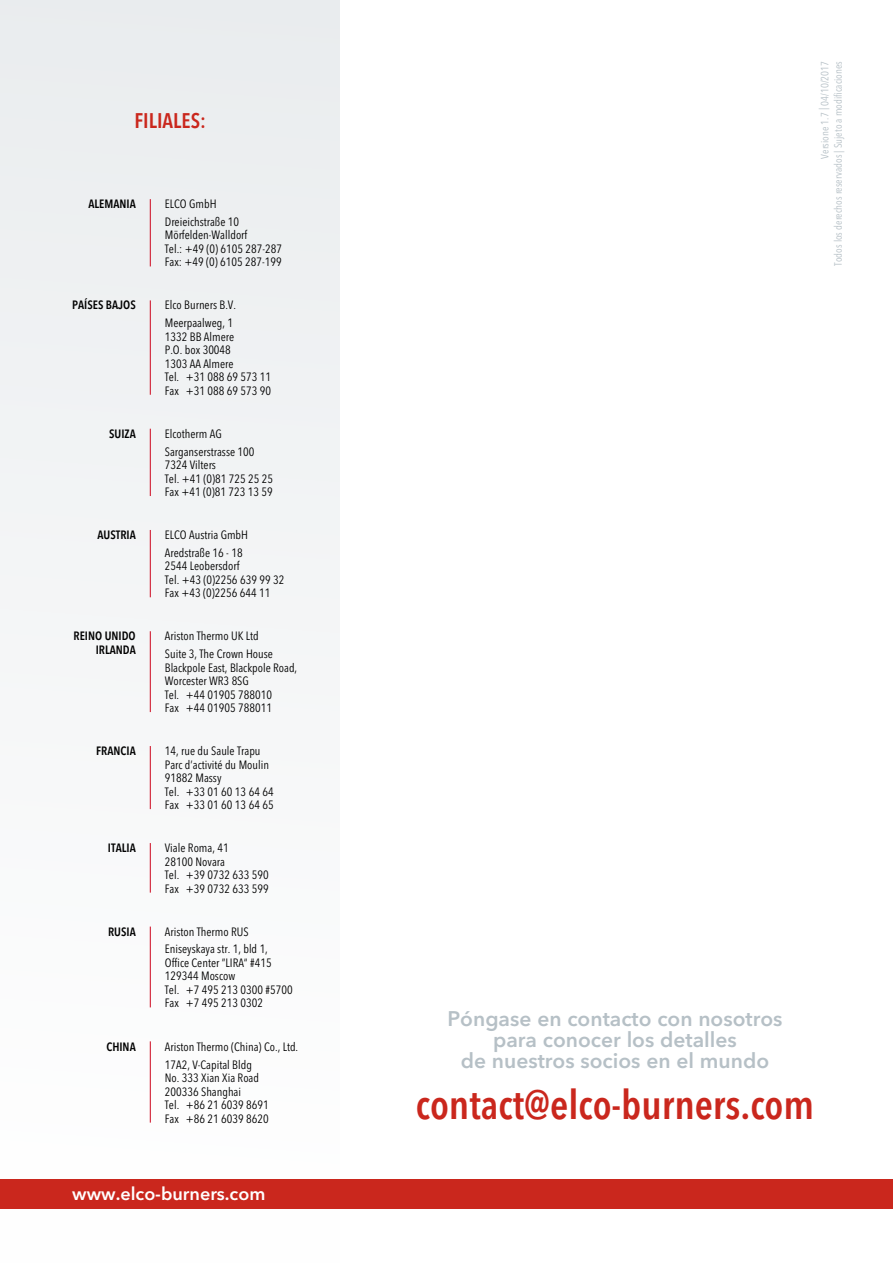
<style>
.page{position:relative;width:893px;height:1263px;background:#fff}
.page>*{position:absolute;margin:0;border:0;box-sizing:border-box;transform-origin:0 0}
.t1{font:600 condensed 40.5px "Avenir Next LT Pro";color:#ca271d}
.t2{font:600 21px/21px "Avenir Next LT Pro";color:#b6c0c6;text-align:center}
.t3{font:600 condensed 21px "Avenir Next LT Pro";color:#ca271d}
.t4{font:600 18px "Avenir Next LT Pro";color:#fff}
.t5{font:condensed 12px/13.5px "Avenir Next LT Pro";color:#000}
.t6{font:600 condensed 12px/13.5px "Avenir Next LT Pro";color:#000;text-align:right}
.t7{font:condensed 10.5px/13.5px "Avenir Next LT Pro";color:#b6c0c6;text-align:right}
</style>
<div class="page">
<div style="left:0;top:0;width:340px;height:1263px;background:#f4f5f6"></div>
<div style="left:0;top:1179px;width:893px;height:30px;background:#ca271d"></div>
<hr style="left:150px;top:1041px;width:1px;height:81px;background:#cd071e">
<hr style="left:150px;top:926px;width:1px;height:81px;background:#cd071e">
<hr style="left:150px;top:843px;width:1px;height:50px;background:#cd071e">
<hr style="left:150px;top:746px;width:1px;height:63px;background:#cd071e">
<hr style="left:150px;top:631px;width:1px;height:81px;background:#cd071e">
<hr style="left:150px;top:300px;width:1px;height:95px;background:#cd071e">
<hr style="left:150px;top:429px;width:1px;height:67px;background:#cd071e">
<hr style="left:150px;top:530px;width:1px;height:67px;background:#cd071e">
<hr style="left:150px;top:199px;width:1px;height:67px;background:#cd071e">
<h2 class="t3" style="left:134px;top:108px;width:73px">FILIALES:</h2>
<p class="t6" style="left:88px;top:197px;width:49px">ALEMANIA</p>
<p class="t5" style="left:165px;top:195px;width:76px;line-height:17.7px">ELCO GmbH<br>Dreieichstraße 10</p>
<p class="t5" style="left:165px;top:228px;width:119px">Mörfelden-Walldorf<br>Tel.: +49 (0) 6105 287-287<br>Fax: +49 (0) 6105 287-199</p>
<p class="t6" style="left:72px;top:298px;width:65px">PAÍSES BAJOS</p>
<p class="t5" style="left:165px;top:296px;width:73px;line-height:17.7px">Elco Burners B.V.<br>Meerpaalweg, 1</p>
<p class="t5" style="left:165px;top:330px;width:108px">1332 BB Almere<br>P.O. box 30048<br>1303 AA Almere<br>Tel. +31 088 69 573 11<br>Fax +31 088 69 573 90</p>
<p class="t6" style="left:109px;top:427px;width:28px">SUIZA</p>
<p class="t5" style="left:165px;top:425px;width:91px;line-height:17.7px">Elcotherm AG<br>Sarganserstrasse 100</p>
<p class="t5" style="left:165px;top:458px;width:110px">7324 Vilters<br>Tel. +41 (0)81 725 25 25<br>Fax +41 (0)81 723 13 59</p>
<p class="t6" style="left:98px;top:528px;width:40px">AUSTRIA</p>
<p class="t5" style="left:165px;top:526px;width:85px;line-height:17.7px">ELCO Austria GmbH<br>Aredstraße 16 - 18</p>
<p class="t5" style="left:165px;top:559px;width:121px">2544 Leobersdorf<br>Tel. +43 (0)2256 639 99 32<br>Fax +43 (0)2256 644 11</p>
<p class="t6" style="left:74px;top:629px;width:64px">REINO UNIDO<br>IRLANDA</p>
<p class="t5" style="left:165px;top:627px;width:110px;line-height:17.7px">Ariston Thermo UK Ltd<br>Suite 3, The Crown House</p>
<p class="t5" style="left:165px;top:660px;width:134px">Blackpole East, Blackpole Road,<br>Worcester WR3 8SG<br>Tel. +44 01905 788010<br>Fax +44 01905 788011</p>
<p class="t6" style="left:96px;top:744px;width:41px">FRANCIA</p>
<p class="t5" style="left:165px;top:744px;width:110px">14, rue du Saule Trapu<br>Parc d’activité du Moulin<br>91882 Massy<br>Tel. +33 01 60 13 64 64<br>Fax +33 01 60 13 64 65</p>
<p class="t6" style="left:108px;top:841px;width:29px">ITALIA</p>
<p class="t5" style="left:165px;top:841px;width:105px">Viale Roma, 41<br>28100 Novara<br>Tel. +39 0732 633 590<br>Fax +39 0732 633 599</p>
<p class="t6" style="left:108px;top:924px;width:29px">RUSIA</p>
<p class="t5" style="left:165px;top:922px;width:105px;line-height:17.7px">Ariston Thermo RUS<br>Eniseyskaya str. 1, bld 1,</p>
<p class="t5" style="left:165px;top:956px;width:129px">Office Center ”LIRA“ #415<br>129344 Moscow<br>Tel. +7 495 213 0300 #5700<br>Fax +7 495 213 0302</p>
<p class="t6" style="left:106px;top:1040px;width:31px">CHINA</p>
<p class="t5" style="left:165px;top:1038px;width:135px;line-height:17.7px">Ariston Thermo (China) Co., Ltd.<br>17A2, V-Capital Bldg</p>
<p class="t5" style="left:165px;top:1071px;width:105px">No. 333 Xian Xia Road<br>200336 Shanghai<br>Tel. +86 21 6039 8691<br>Fax +86 21 6039 8620</p>
<h3 class="t4" style="left:72px;top:1182px;width:195px">www.elco-burners.com</h3>
<p class="t7" style="left:818px;top:266px;width:206px;rotate:-90deg">Versione 1.7 | 04/10/2017<br>Todos los derechos reservados | Sujeto a modificaciones</p>
<h2 class="t2" style="left:447px;top:1008px;width:336px">Póngase en contacto con nosotros para conocer los detalles<br>de nuestros socios en el mundo</h2>
<h1 class="t1" style="left:416px;top:1080px;width:400px">contact@elco-burners.com</h1>
</div>
